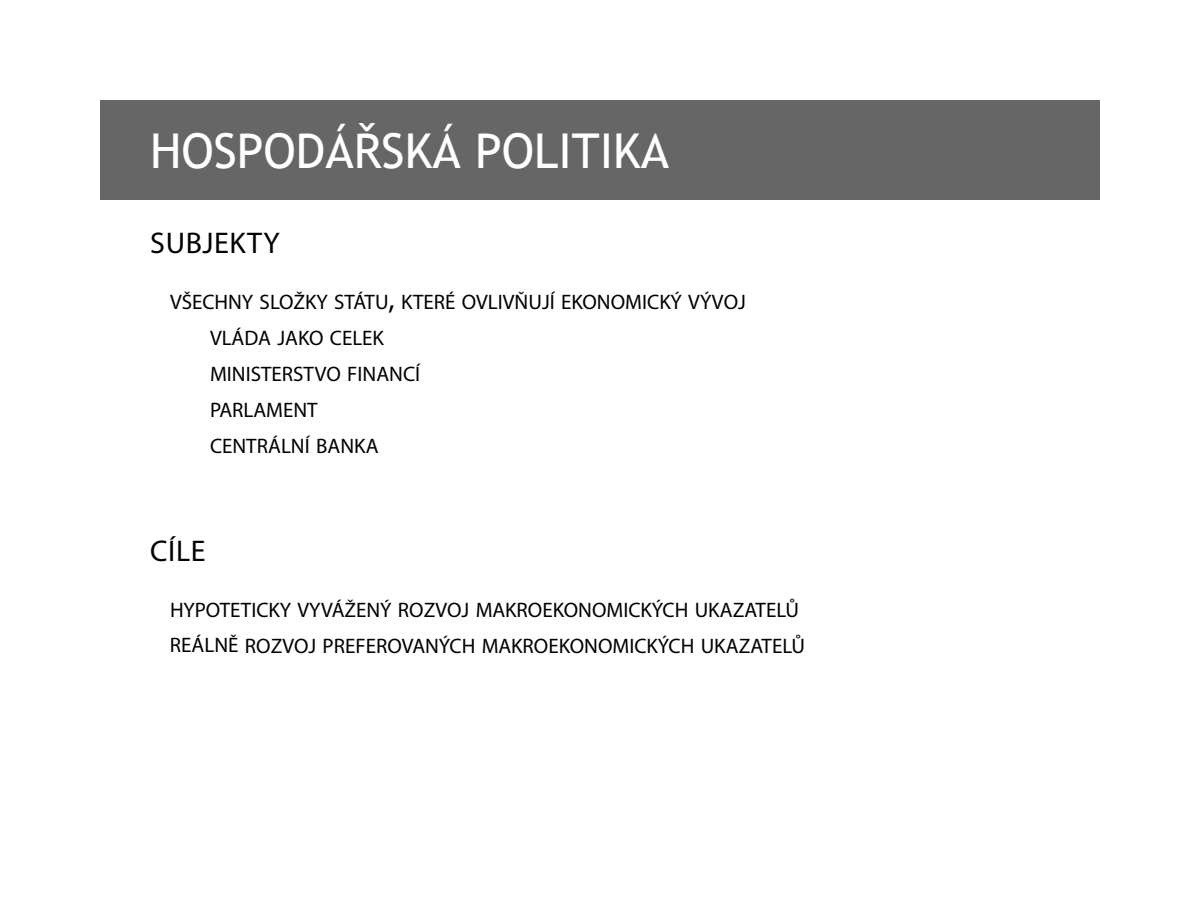
<style>
.page{position:relative;width:1200px;height:900px;background:#fff}
.page>*{position:absolute;margin:0;border:0;box-sizing:border-box;transform-origin:0 0}
.t1{font:48px "Trebuchet MS";color:#fff}
.t2{font:30px "Myriad Pro";letter-spacing:.02em;color:#000}
.t3{font:21px/36px "Myriad Pro";color:#000}
.s1{font-size:30px}
</style>
<div class="page">
<div style="left:100px;top:100px;width:1000px;height:100px;background:#666"></div>
<h1 class="t1" style="left:150px;top:120px;width:521px">HOSPODÁŘSKÁ POLITIKA</h1>
<h2 class="t2" style="left:150px;top:224px;width:131px">SUBJEKTY</h2>
<p class="t3" style="left:210px;top:283px;width:537px;text-indent:-40px">VŠECHNY SLOŽKY STÁTU<span class="s1">,</span> KTERÉ OVLIVŇUJÍ EKONOMICKÝ VÝVOJ<br>VLÁDA JAKO CELEK<br>MINISTERSTVO FINANCÍ<br>PARLAMENT<br>CENTRÁLNÍ BANKA</p>
<h2 class="t2" style="left:150px;top:532px;width:57px">CÍLE</h2>
<p class="t3" style="left:170px;top:591px;width:637px">HYPOTETICKY VYVÁŽENÝ ROZVOJ MAKROEKONOMICKÝCH UKAZATELŮ<br>REÁLNĚ ROZVOJ PREFEROVANÝCH MAKROEKONOMICKÝCH UKAZATELŮ</p>
</div>
